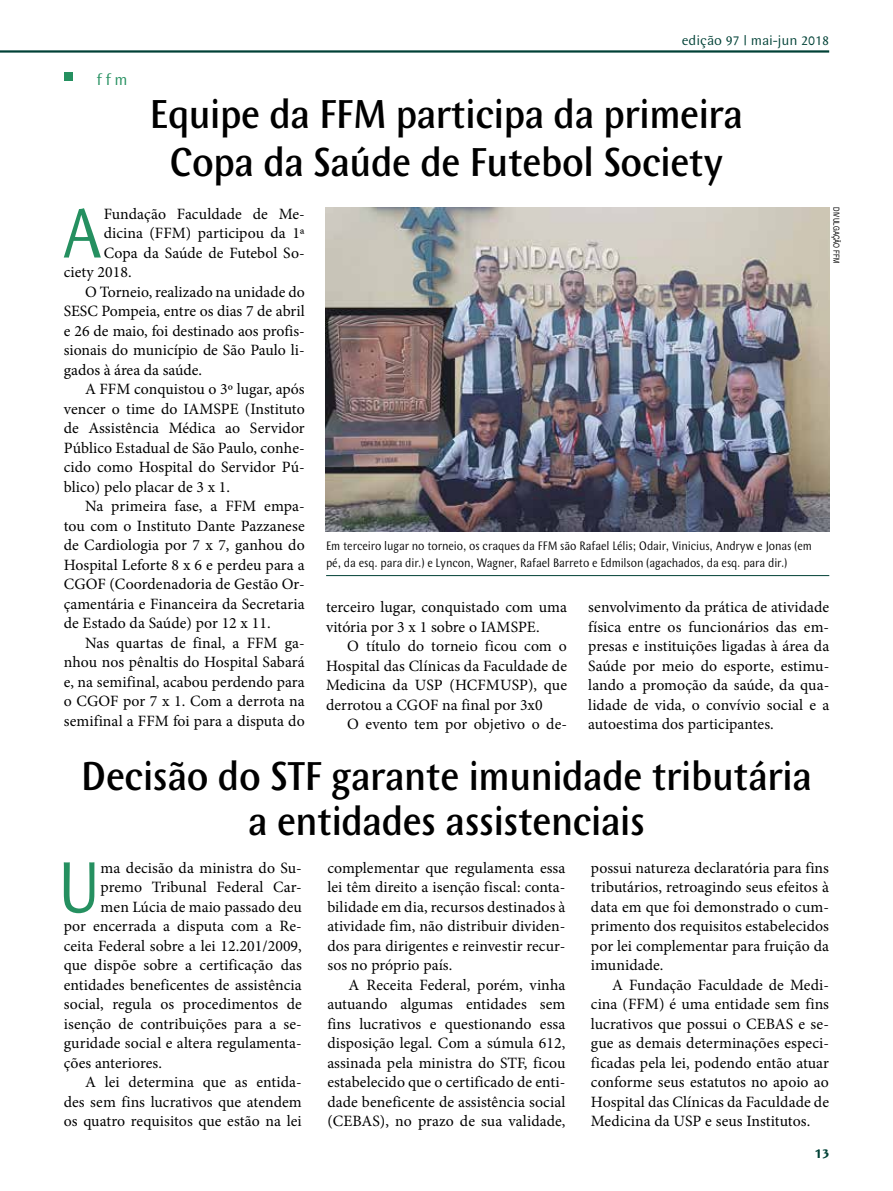
<style>
.page{position:relative;width:893px;height:1191px;background:#fff}
.page>*{position:absolute;margin:0;border:0;box-sizing:border-box;transform-origin:0 0}
.t1{font:74.25px "Wunderlich";color:#259060;scale:.9 1}
.t2{font:500 42px/48px "Wunderlich";letter-spacing:-.01em;color:#000;text-align:center;scale:.9 1}
.t3{font:16.5px "Wunderlich";color:#259060}
.t4{font:15.75px/19.5px "Minion Pro";letter-spacing:.005em;color:#000;text-align:justify}
.t5{font:14.25px "Wunderlich";color:#004136}
.t6{font:700 14.25px "Wunderlich";color:#004136}
.t7{font:12.75px/16.5px "Wunderlich";letter-spacing:-.01em;color:#000;scale:.9 1}
.t8{font:8.25px "Helvetica";letter-spacing:.01em;color:#000;scale:.75 1}
</style>
<div class="page">
<hr style="left:0;top:50px;width:829px;height:3px;background:#004136">
<div style="left:64px;top:72px;width:9px;height:9px;background:#259060"></div>
<hr style="left:326px;top:575px;width:503px;height:1px;background:#004136">
<img style="left:326px;top:207px;width:503px;height:324px">
<p class="t3" style="left:96px;top:71px;width:33px">ffm</p>
<p class="t5" style="left:682px;top:32px;width:149px">edição 97 | mai-jun 2018</p>
<h2 class="t2" style="left:150px;top:90px;width:660px">Equipe da FFM participa da primeira<br>Copa da Saúde de Futebol Society</h2>
<h1 class="t1" style="left:61px;top:191px;width:49px">A</h1>
<p class="t4" style="left:104px;top:204px;width:203px">Fundação Faculdade de Me-</p>
<p class="t4" style="left:104px;top:223px;width:203px">dicina (FFM) participou da 1ª</p>
<p class="t4" style="left:104px;top:243px;width:203px">Copa da Saúde de Futebol So-</p>
<p class="t4" style="left:64px;top:262px;width:69px">ciety 2018.</p>
<p class="t4" style="left:85px;top:282px;width:221px">O Torneio, realizado na unidade do</p>
<p class="t4" style="left:64px;top:301px;width:242px">SESC Pompeia, entre os dias 7 de abril</p>
<p class="t4" style="left:64px;top:321px;width:242px">e 26 de maio, foi destinado aos profis-</p>
<p class="t4" style="left:64px;top:340px;width:242px">sionais do município de São Paulo li-</p>
<p class="t4" style="left:64px;top:360px;width:140px">gados à área da saúde.</p>
<p class="t4" style="left:85px;top:379px;width:221px">A FFM conquistou o 3º lugar, após</p>
<p class="t4" style="left:64px;top:399px;width:242px">vencer o time do IAMSPE (Instituto</p>
<p class="t4" style="left:64px;top:418px;width:242px">de Assistência Médica ao Servidor</p>
<p class="t4" style="left:64px;top:438px;width:242px">Público Estadual de São Paulo, conhe-</p>
<p class="t4" style="left:64px;top:457px;width:242px">cido como Hospital do Servidor Pú-</p>
<p class="t4" style="left:64px;top:477px;width:168px">blico) pelo placar de 3 x 1.</p>
<p class="t4" style="left:85px;top:496px;width:221px">Na primeira fase, a FFM empa-</p>
<p class="t4" style="left:64px;top:516px;width:242px">tou com o Instituto Dante Pazzanese</p>
<p class="t4" style="left:64px;top:535px;width:242px">de Cardiologia por 7 x 7, ganhou do</p>
<p class="t4" style="left:64px;top:555px;width:242px">Hospital Leforte 8 x 6 e perdeu para a</p>
<p class="t4" style="left:64px;top:574px;width:242px">CGOF (Coordenadoria de Gestão Or-</p>
<p class="t4" style="left:64px;top:594px;width:242px">çamentária e Financeira da Secretaria</p>
<p class="t4" style="left:64px;top:613px;width:208px">de Estado da Saúde) por 12 x 11.</p>
<p class="t4" style="left:85px;top:633px;width:221px">Nas quartas de final, a FFM ga-</p>
<p class="t4" style="left:64px;top:652px;width:242px">nhou nos pênaltis do Hospital Sabará</p>
<p class="t4" style="left:64px;top:672px;width:242px">e, na semifinal, acabou perdendo para</p>
<p class="t4" style="left:64px;top:691px;width:243px">o CGOF por 7 x 1. Com a derrota na</p>
<p class="t4" style="left:64px;top:711px;width:242px">semifinal a FFM foi para a disputa do</p>
<p class="t8" style="left:843px;top:207px;width:76px;rotate:90deg">DIVULGAÇÃO FFM</p>
<p class="t7" style="left:326px;top:538px;width:541px">Em terceiro lugar no torneio, os craques da FFM são Rafael Lélis; Odair, Vinicius, Andryw e Jonas (em pé, da esq. para dir.) e Lyncon, Wagner, Rafael Barreto e Edmilson (agachados, da esq. para dir.)</p>
<p class="t4" style="left:326px;top:597px;width:242px">terceiro lugar, conquistado com uma vitória por 3 x 1 sobre o IAMSPE.</p>
<p class="t4" style="left:326px;top:636px;width:243px;text-indent:21px">O título do torneio ficou com o Hospital das Clínicas da Faculdade de Medicina da USP (HCFMUSP), que derrotou a CGOF na final por 3x0</p>
<p class="t4" style="left:347px;top:714px;width:221px">O evento tem por objetivo o de-</p>
<p class="t4" style="left:588px;top:597px;width:243px">senvolvimento da prática de atividade física entre os funcionários das em&shy;presas e instituições ligadas à área da Saúde por meio do esporte, estimu&shy;lando a promoção da saúde, da qua&shy;lidade de vida, o convívio social e a autoestima dos participantes.</p>
<h2 class="t2" style="left:81px;top:753px;width:813px;line-height:45px">Decisão do STF garante imunidade tributária a entidades assistenciais</h2>
<h1 class="t1" style="left:58px;top:845px;width:49px">U</h1>
<p class="t4" style="left:101px;top:858px;width:203px">ma decisão da ministra do Su-</p>
<p class="t4" style="left:591px;top:858px;width:240px">possui natureza declaratória para fins tributários, retroagindo seus efeitos à data em que foi demonstrado o cum&shy;primento dos requisitos estabelecidos por lei complementar para fruição da imunidade.</p>
<p class="t4" style="left:591px;top:975px;width:240px;text-indent:21px">A Fundação Faculdade de Medi&shy;cina (FFM) é uma entidade sem fins lucrativos que possui o CEBAS e se&shy;gue as demais determinações especi&shy;ficadas pela lei, podendo então atuar conforme seus estatutos no apoio ao Hospital das Clínicas da Faculdade de Medicina da USP e seus Institutos.</p>
<p class="t4" style="left:327px;top:858px;width:240px">complementar que regulamenta essa lei têm direito a isenção fiscal: conta&shy;bilidade em dia, recursos destinados à atividade fim, não distribuir dividen&shy;dos para dirigentes e reinvestir recur&shy;sos no próprio país.</p>
<p class="t4" style="left:327px;top:975px;width:240px;text-indent:21px">A Receita Federal, porém, vinha autuando algumas entidades sem fins lucrativos e questionando essa disposição legal. Com a súmula 612, assinada pela ministra do STF, ficou estabelecido que o certificado de enti&shy;dade beneficente de assistência social (CEBAS), no prazo de sua validade,</p>
<p class="t4" style="left:101px;top:877px;width:203px">premo Tribunal Federal Car-</p>
<p class="t4" style="left:101px;top:897px;width:203px">men Lúcia de maio passado deu</p>
<p class="t4" style="left:64px;top:916px;width:240px">por encerrada a disputa com a Re-</p>
<p class="t4" style="left:64px;top:936px;width:240px">ceita Federal sobre a lei 12.201/2009,</p>
<p class="t4" style="left:64px;top:955px;width:240px">que dispõe sobre a certificação das</p>
<p class="t4" style="left:64px;top:975px;width:240px">entidades beneficentes de assistência</p>
<p class="t4" style="left:64px;top:994px;width:240px">social, regula os procedimentos de</p>
<p class="t4" style="left:64px;top:1014px;width:240px">isenção de contribuições para a se-</p>
<p class="t4" style="left:64px;top:1033px;width:240px">guridade social e altera regulamenta-</p>
<p class="t4" style="left:64px;top:1053px;width:100px">ções anteriores.</p>
<p class="t4" style="left:85px;top:1072px;width:218px">A lei determina que as entida-</p>
<p class="t4" style="left:64px;top:1092px;width:240px">des sem fins lucrativos que atendem</p>
<p class="t4" style="left:64px;top:1111px;width:240px">os quatro requisitos que estão na lei</p>
<p class="t6" style="left:815px;top:1145px;width:16px">13</p>
</div>
